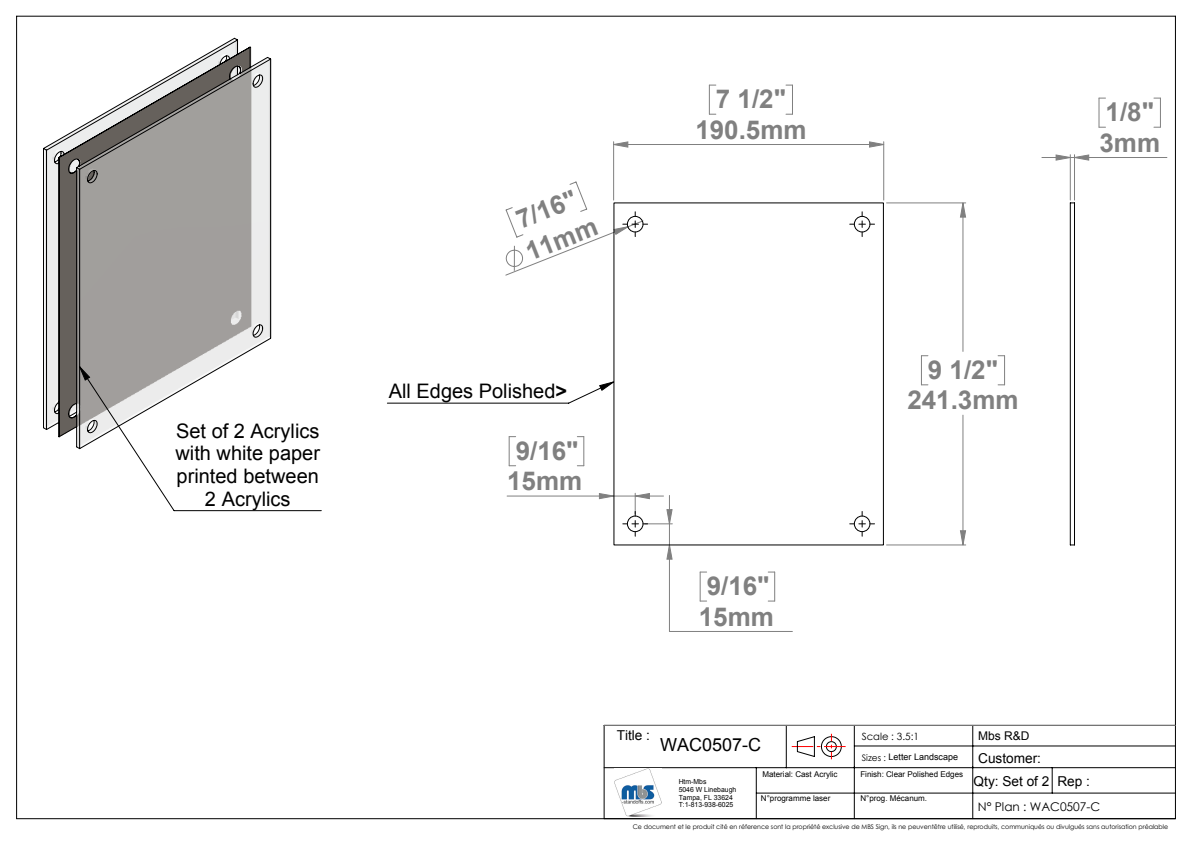
<style>
.page{position:relative;width:1191px;height:842px;background:#fff}
.page>*{position:absolute;margin:0;border:0;box-sizing:border-box;transform-origin:0 0}
.t1{font:700 26px/30.3px "Arial";color:#808080;text-align:center}
.t2{font:20px/22.8px "Arial";color:#000;text-align:center}
.t3{font:18px "Arial";color:#000}
.t4{font:13.6px "Arial";color:#000}
.t5{font:12px "Century Gothic";color:#000}
.t6{font:12px "Arial";color:#000}
.t7{font:10px "Century Gothic";color:#000}
.t8{font:9px "Arial";color:#000}
.t9{font:8px "Arial";color:#000}
.t10{font:7px/7.9px "Arial";color:#000}
.t11{font:6.4px "Century Gothic";color:#000}
.s1{font-weight:700}
.s2{font-family:"Century Gothic"}
</style>
<div class="page">
<hr style="left:17px;top:818px;width:1158px;height:1px;background:#000">
<hr style="left:604px;top:767px;width:571px;height:1px;background:#000">
<hr style="left:756px;top:767px;width:1px;height:52px;background:#000">
<hr style="left:854px;top:766px;width:1px;height:53px;background:#000">
<hr style="left:972px;top:766px;width:1px;height:53px;background:#000">
<hr style="left:756px;top:793px;width:419px;height:1px;background:#000">
<hr style="left:854px;top:725px;width:1px;height:41px;background:#000">
<hr style="left:972px;top:725px;width:1px;height:41px;background:#000">
<svg style="left:1052px;top:768px;width:1px;height:25px"></svg>
<hr style="left:972px;top:746px;width:203px;height:1px;background:#000">
<hr style="left:854px;top:746px;width:118px;height:1px;background:#000">
<hr style="left:786px;top:725px;width:1px;height:43px;background:#000">
<hr style="left:16px;top:16px;width:1px;height:803px;background:#000">
<hr style="left:17px;top:16px;width:1158px;height:1px;background:#000">
<hr style="left:1175px;top:16px;width:1px;height:709px;background:#000">
<svg style="left:791px;top:734px;width:54px;height:25px"></svg>
<hr style="left:603px;top:725px;width:1px;height:94px;background:#000">
<hr style="left:1175px;top:725px;width:1px;height:94px;background:#000">
<hr style="left:604px;top:725px;width:571px;height:1px;background:#808080">
<svg style="left:43px;top:37px;width:228px;height:412px"></svg>
<hr style="left:1070px;top:203px;width:1px;height:342px;background:#000">
<hr style="left:1074px;top:203px;width:1px;height:342px;background:#000">
<svg style="left:79px;top:391px;width:520px;height:120px"></svg>
<hr style="left:1074px;top:157px;width:92px;height:1px;background:#808080">
<hr style="left:1074px;top:155px;width:1px;height:45px;background:#808080">
<hr style="left:1070px;top:155px;width:1px;height:45px;background:#808080">
<svg style="left:1154px;top:98px;width:7px;height:30px"></svg>
<svg style="left:1098px;top:98px;width:7px;height:30px"></svg>
<hr style="left:669px;top:545px;width:1px;height:86px;background:#808080">
<hr style="left:669px;top:631px;width:123px;height:1px;background:#808080">
<svg style="left:768px;top:572px;width:7px;height:30px"></svg>
<svg style="left:700px;top:572px;width:6px;height:30px"></svg>
<hr style="left:507px;top:496px;width:106px;height:1px;background:#808080">
<svg style="left:577px;top:436px;width:7px;height:30px"></svg>
<svg style="left:509px;top:436px;width:6px;height:30px"></svg>
<hr style="left:613px;top:144px;width:270px;height:1px;background:#808080">
<hr style="left:883px;top:142px;width:1px;height:58px;background:#808080">
<hr style="left:613px;top:142px;width:1px;height:58px;background:#808080">
<svg style="left:786px;top:85px;width:7px;height:30px"></svg>
<svg style="left:709px;top:85px;width:7px;height:30px"></svg>
<hr style="left:962px;top:415px;width:1px;height:130px;background:#808080">
<hr style="left:962px;top:203px;width:1px;height:148px;background:#808080">
<hr style="left:886px;top:545px;width:79px;height:1px;background:#808080">
<hr style="left:886px;top:203px;width:79px;height:1px;background:#808080">
<svg style="left:998px;top:355px;width:7px;height:31px"></svg>
<svg style="left:921px;top:355px;width:7px;height:31px"></svg>
<svg style="left:79px;top:366px;width:534px;height:25px"></svg>
<svg style="left:1042px;top:154px;width:47px;height:7px"></svg>
<svg style="left:869px;top:141px;width:15px;height:7px"></svg>
<svg style="left:613px;top:141px;width:15px;height:7px"></svg>
<svg style="left:959px;top:530px;width:7px;height:15px"></svg>
<svg style="left:959px;top:202px;width:7px;height:16px"></svg>
<img style="left:615px;top:769px;width:47px;height:48px">
<svg style="left:849px;top:212px;width:25px;height:25px"></svg>
<svg style="left:849px;top:511px;width:25px;height:25px"></svg>
<svg style="left:599px;top:493px;width:73px;height:67px"></svg>
<svg style="left:505px;top:181px;width:142px;height:95px"></svg>
<h2 class="t2" style="left:175px;top:419px;width:146px">Set of 2 Acrylics with white paper printed between<br>2 Acrylics</h2>
<h1 class="t1" style="left:508px;top:207px;width:77px;line-height:33.4px;text-align:left;rotate:-22deg">7/16"<br>11mm</h1>
<h2 class="t2" style="left:389px;top:380px;width:180px">All Edges Polished<span class="s1">&gt;</span></h2>
<h1 class="t1" style="left:507px;top:436px;width:77px">9/16"<br>15mm</h1>
<h1 class="t1" style="left:695px;top:85px;width:113px">7 1/2"<br>190.5mm</h1>
<h1 class="t1" style="left:699px;top:572px;width:77px">9/16"<br>15mm</h1>
<h1 class="t1" style="left:907px;top:355px;width:113px">9 1/2"<br>241.3mm</h1>
<h1 class="t1" style="left:1099px;top:98px;width:62px;text-align:left">1/8"<br>3mm</h1>
<h3 class="t4" style="left:617px;top:726px;width:35px">Title :</h3>
<h3 class="t3" style="left:660px;top:733px;width:103px">WAC0507-C</h3>
<p class="t10" style="left:678px;top:777px;width:59px">Htm-Mbs<br>5046 W Linebaugh<br>Tampa, FL 33624<br>T:1-813-938-6025</p>
<p class="t9" style="left:762px;top:769px;width:77px">Material: Cast Acrylic</p>
<p class="t9" style="left:761px;top:793px;width:71px">N°programme laser</p>
<h3 class="t7" style="left:861px;top:730px;width:59px">Scale : 3.5:1</h3>
<h3 class="t8" style="left:861px;top:751px;width:98px"><span class="s2">Sizes :</span> Letter Landscape</h3>
<p class="t9" style="left:860px;top:769px;width:104px">Finish: Clear Polished Edges</p>
<p class="t9" style="left:860px;top:793px;width:68px">N°prog. Mécanum.</p>
<h3 class="t6" style="left:978px;top:728px;width:53px">Mbs R&amp;D</h3>
<h3 class="t4" style="left:978px;top:749px;width:64px">Customer:</h3>
<h3 class="t4" style="left:973px;top:772px;width:118px">Qty: Set of 2 Rep :</h3>
<h3 class="t5" style="left:977px;top:798px;width:124px">N° Plan : WAC0507-C</h3>
<p class="t11" style="left:633px;top:822px;width:537px">Ce document et le produit cité en réference sont la propriété exclusive de MBS Sign, ils ne peuventêtre utilisé, reproduits, communiqués ou divulgués sans autorisation préalable</p>
</div>
